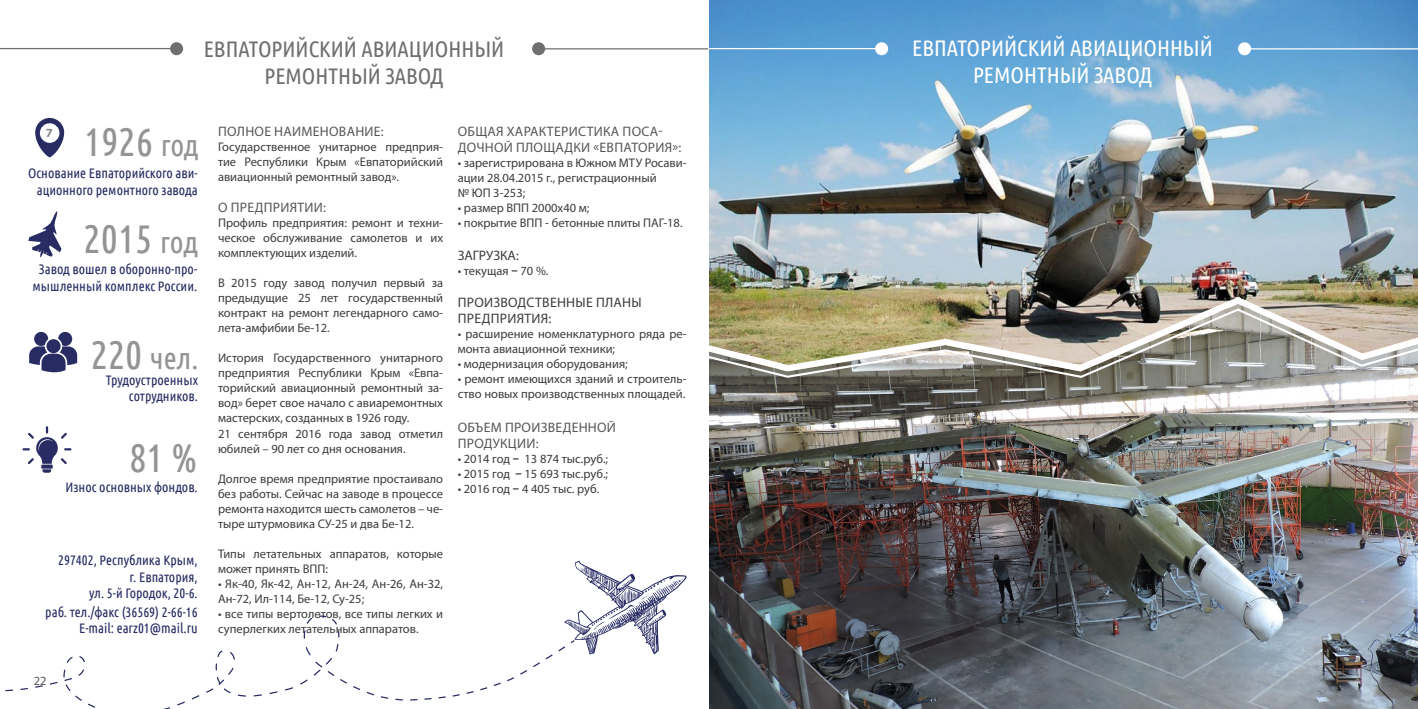
<style>
.page{position:relative;width:1418px;height:709px;background:#fff}
.page>*{position:absolute;margin:0;border:0;box-sizing:border-box;transform-origin:0 0}
.t1{font:40px "Ubuntu Condensed";color:#949494}
.t2{font:30px "Ubuntu Condensed";color:#949494}
.t3{font:22.5px/27px "Ubuntu Condensed";color:#706f6f;text-align:center}
.t4{font:22.5px/27px "Ubuntu Condensed";color:#fff;text-align:center}
.t5{font:13.75px/16.5px "Ubuntu Condensed";color:#282c63;text-align:right}
.t6{font:13.75px/16.5px "Myriad Pro";letter-spacing:.02em;color:#575756}
.t7{font:13.75px/16.5px "Myriad Pro";letter-spacing:.02em;color:#3c3c3b}
.t8{font:13.75px "Myriad Pro";color:#3c3c3b}
.t9{font:12.5px/15px "Myriad Pro";color:#3c3c3b}
.t10{font:12.5px "Myriad Pro";color:#575756}
.t11{font:700 12.5px "Myriad Pro";color:#878787}
.s1{font-weight:700}
.s2{font-size:30px}
.s3{font-size:40px}
</style>
<div class="page">
<img style="left:709px;top:0;width:708px;height:292px">
<img style="left:709px;top:292px;width:708px;height:15px">
<img style="left:709px;top:307px;width:708px;height:402px">
<div style="left:170px;top:42px;width:13px;height:13px;background:#706f6f;border-radius:50%"></div>
<hr style="left:0;top:48px;width:180px;height:1px;background:#706f6f">
<div style="left:532px;top:42px;width:13px;height:13px;background:#706f6f;border-radius:50%"></div>
<div style="left:875px;top:42px;width:13px;height:13px;background:#fff;border-radius:50%"></div>
<hr style="left:709px;top:48px;width:169px;height:1px;background:#fff">
<div style="left:1237px;top:42px;width:13px;height:13px;background:#fff;border-radius:50%"></div>
<hr style="left:1244px;top:48px;width:173px;height:1px;background:#fff">
<hr style="left:540px;top:48px;width:168px;height:1px;background:#706f6f">
<svg style="left:29px;top:332px;width:48px;height:40px"></svg>
<svg style="left:23px;top:426px;width:48px;height:47px"></svg>
<svg style="left:35px;top:118px;width:29px;height:39px"></svg>
<div style="left:40px;top:123px;width:19px;height:20px;background:#fff;border-radius:50%"></div>
<svg style="left:28px;top:211px;width:34px;height:46px"></svg>
<svg style="left:574px;top:560px;width:113px;height:95px"></svg>
<svg style="left:5px;top:615px;width:570px;height:94px"></svg>
<h3 class="t3" style="left:204px;top:35px;width:302px">ЕВПАТОРИЙСКИЙ АВИАЦИОННЫЙ<br>РЕМОНТНЫЙ ЗАВОД</h3>
<h3 class="t4" style="left:912px;top:34px;width:302px">ЕВПАТОРИЙСКИЙ АВИАЦИОННЫЙ<br>РЕМОНТНЫЙ ЗАВОД</h3>
<p class="t6" style="left:458px;top:123px;width:225px">ОБЩАЯ ХАРАКТЕРИСТИКА ПОСА-<br>ДОЧНОЙ ПЛОЩАДКИ «ЕВПАТОРИЯ»:</p>
<p class="t9" style="left:458px;top:155px;width:230px">• зарегистрирована в Южном МТУ Росави&shy;ации 28.04.2015 г., регистрационный<br>№ ЮП 3-253;</p>
<p class="t9" style="left:458px;top:200px;width:133px">• размер ВПП 2000x40 м;</p>
<p class="t9" style="left:458px;top:215px;width:226px">• покрытие ВПП - бетонные плиты ПАГ-18.</p>
<p class="t8" style="left:458px;top:247px;width:63px">ЗАГРУЗКА:</p>
<p class="t9" style="left:458px;top:263px;width:92px">• текущая <span class="s1">–</span> 70 %.</p>
<p class="t7" style="left:458px;top:294px;width:185px">ПРОИЗВОДСТВЕННЫЕ ПЛАНЫ<br>ПРЕДПРИЯТИЯ:</p>
<p class="t9" style="left:458px;top:326px;width:230px">• расширение номенклатурного ряда ре&shy;монта авиационной техники;</p>
<p class="t9" style="left:458px;top:356px;width:171px">• модернизация оборудования;</p>
<p class="t9" style="left:458px;top:371px;width:230px">• ремонт имеющихся зданий и строитель&shy;ство новых производственных площадей.</p>
<p class="t6" style="left:458px;top:418px;width:160px">ОБЪЕМ ПРОИЗВЕДЕННОЙ<br>ПРОДУКЦИИ:</p>
<p class="t9" style="left:458px;top:451px;width:152px">• 2014 год <span class="s1">–</span> 13 874 тыс.руб.;</p>
<p class="t9" style="left:458px;top:466px;width:152px">• 2015 год <span class="s1">–</span> 15 693 тыс.руб.;</p>
<p class="t6" style="left:218px;top:123px;width:167px">ПОЛНОЕ НАИМЕНОВАНИЕ:</p>
<p class="t9" style="left:218px;top:139px;width:227px;text-align:justify">Государственное унитарное предприя&shy;тие Республики Крым «Евпаторийский авиационный ремонтный завод».</p>
<p class="t6" style="left:218px;top:199px;width:109px">О ПРЕДПРИЯТИИ:</p>
<p class="t9" style="left:218px;top:215px;width:227px;text-align:justify">Профиль предприятия: ремонт и техни&shy;ческое обслуживание самолетов и их комплектующих изделий.</p>
<p class="t9" style="left:218px;top:275px;width:227px;text-align:justify">В 2015 году завод получил первый за предыдущие 25 лет государственный контракт на ремонт легендарного само&shy;лета-амфибии Бе-12.</p>
<p class="t9" style="left:218px;top:350px;width:227px">История Государственного унитарного предприятия Республики Крым «Евпа&shy;торийский авиационный ремонтный за&shy;вод» берет свое начало с авиаремонтных мастерских, созданных в 1926 году.<br>21 сентября 2016 года завод отметил юбилей – 90 лет со дня основания.</p>
<p class="t9" style="left:218px;top:470px;width:227px;text-align:justify">Долгое время предприятие простаивало без работы. Сейчас на заводе в процессе ремонта находится шесть самолетов – че&shy;тыре штурмовика СУ-25 и два Бе-12.</p>
<p class="t9" style="left:218px;top:545px;width:227px">Типы летательных аппаратов, которые может принять ВПП:</p>
<p class="t9" style="left:218px;top:575px;width:226px">• Як-40, Як-42, Ан-12, Ан-24, Ан-26, Ан-32,<br>Ан-72, Ил-114, Бе-12, Су-25;</p>
<p class="t9" style="left:218px;top:605px;width:227px">• все типы вертолетов, все типы легких и суперлегких летательных аппаратов.</p>
<h1 class="t1" style="left:84px;top:117px;width:116px">1926 <span class="s2">год</span></h1>
<p class="t11" style="left:46px;top:124px;width:8px">7</p>
<p class="t5" style="left:28px;top:164px;width:171px">Основание Евпаторийского ави&shy;ационного ремонтного завода</p>
<h1 class="t1" style="left:84px;top:214px;width:116px">2015 <span class="s2">год</span></h1>
<p class="t5" style="left:33px;top:261px;width:166px;text-align:center">Завод вошел в оборонно-про&shy;мышленный комплекс России.</p>
<h2 class="t2" style="left:91px;top:339px;width:109px"><span class="s3">220</span> чел.</h2>
<p class="t5" style="left:106px;top:371px;width:94px">Трудоустроенных сотрудников.</p>
<h1 class="t1" style="left:129px;top:433px;width:69px">81 %</h1>
<p class="t5" style="left:66px;top:479px;width:134px">Износ основных фондов.</p>
<p class="t9" style="left:458px;top:481px;width:143px">• 2016 год <span class="s1">–</span> 4 405 тыс. руб.</p>
<p class="t5" style="left:58px;top:551px;width:141px">297402, Республика Крым, г. Евпатория,<br>ул. 5-й Городок, 20-6.</p>
<p class="t5" style="left:45px;top:603px;width:154px">раб. тел./факс (36569) 2-66-16<br>E-mail: earz01@mail.ru</p>
<p class="t10" style="left:34px;top:672px;width:14px">22</p>
</div>
